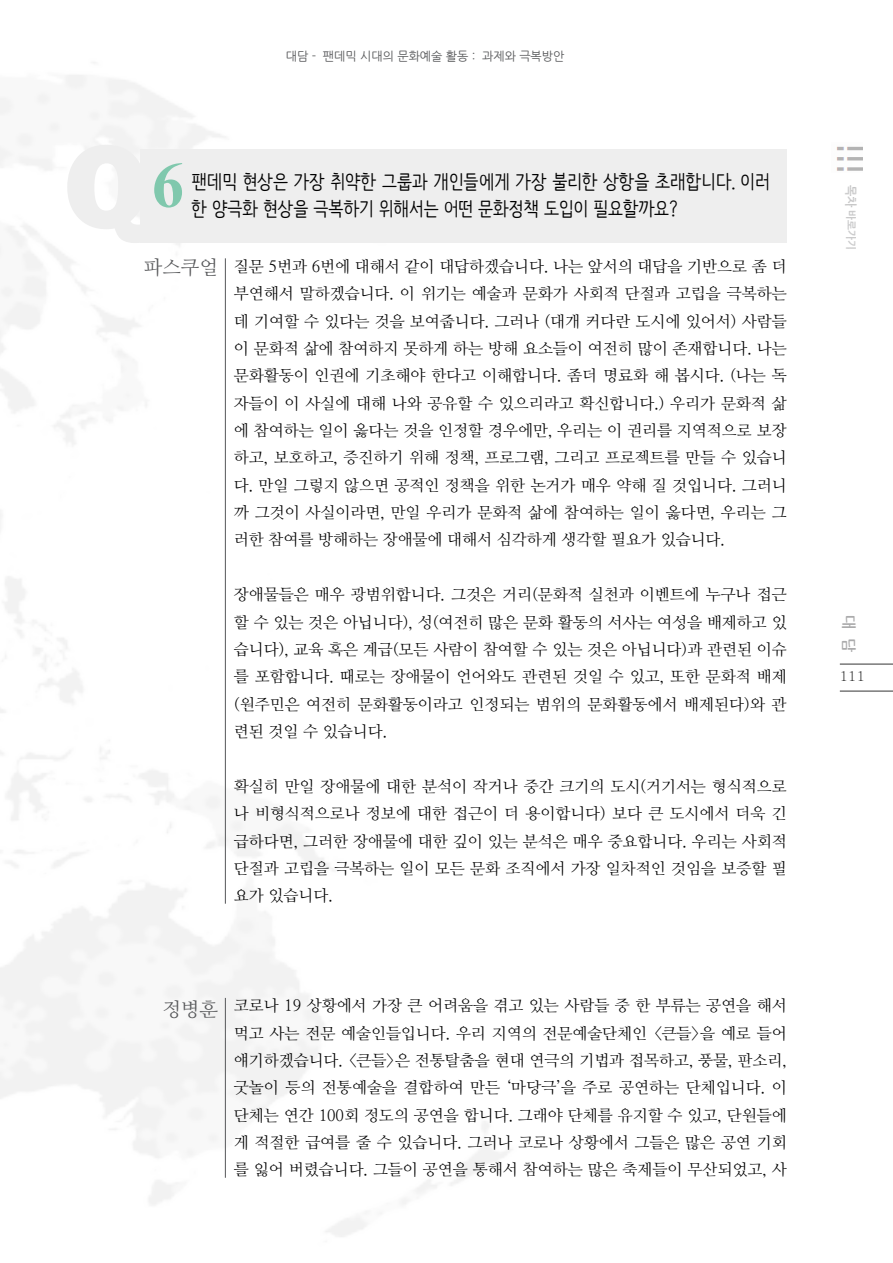
<style>
.page{position:relative;width:893px;height:1263px;background:#fff}
.page>*{position:absolute;margin:0;border:0;box-sizing:border-box;transform-origin:0 0}
.본문{font:700 64.5px "Times New Roman";color:#80c8ad}
.대담_-_문제{font:19.5px "Nanum Barunpen";color:#000}
.대담자_이름{font:19.5px "Nanum Myeongjo OTF";color:#565759}
.본문-_단락_앞_세로선{font:15.75px/27.3px "Nanum Myeongjo";color:#000;text-align:justify}
.오른쪽_페이지번호_위_세로_카테고리{font:700 15px "Nanum Gothic";color:#ababac}
.t1{font:500 13.5px "Adobe Myungjo Std";color:#333}
.본문-오른쪽페이지_위_카테고리{font:12px "Nanum Gothic";color:#565759}
.t2{font:700 10.5px "Nanum Gothic OTF Eco";color:#ababac}
.s1{font-size:12px}
</style>
<div class="page">
<hr style="left:840px;top:691px;width:53px;height:1px;background:#333">
<hr style="left:840px;top:664px;width:53px;height:1px;background:#333">
<img style="left:836px;top:146px;width:26px;height:25px">
<hr style="left:225px;top:258px;width:1px;height:646px;background:#565759">
<hr style="left:225px;top:998px;width:1px;height:180px;background:#565759">
<div style="left:140px;top:149px;width:647px;height:93px;background:#eee"></div>
<p class="본문-오른쪽페이지_위_카테고리" style="left:286px;top:50px;width:280px">대담 - 팬데믹 시대의 문화예술 활동 : 과제와 극복방안</p>
<p class="본문" style="left:152px;top:139px;width:34px">6</p>
<p class="대담_-_문제" style="left:191px;top:169px;width:580px">팬데믹 현상은 가장 취약한 그룹과 개인들에게 가장 불리한 상항을 초래합니다. 이러</p>
<p class="대담_-_문제" style="left:191px;top:196px;width:488px">한 양극화 현상을 극복하기 위해서는 어떤 문화정책 도입이 필요할까요?</p>
<p class="대담자_이름" style="left:144px;top:256px;width:76px">파스쿠얼</p>
<p class="본문-_단락_앞_세로선" style="left:234px;top:252px;width:554px">질문 5번과 6번에 대해서 같이 대답하겠습니다. 나는 앞서의 대답을 기반으로 좀 더 부연해서 말하겠습니다. 이 위기는 예술과 문화가 사회적 단절과 고립을 극복하는 데 기여할 수 있다는 것을 보여줍니다. 그러나 (대개 커다란 도시에 있어서) 사람들 이 문화적 삶에 참여하지 못하게 하는 방해 요소들이 여전히 많이 존재합니다. 나는 문화활동이 인권에 기초해야 한다고 이해합니다. 좀더 명료화 해 봅시다. (나는 독 자들이 이 사실에 대해 나와 공유할 수 있으리라고 확신합니다.) 우리가 문화적 삶 에 참여하는 일이 옳다는 것을 인정할 경우에만, 우리는 이 권리를 지역적으로 보장 하고, 보호하고, 증진하기 위해 정책, 프로그램, 그리고 프로젝트를 만들 수 있습니 다. 만일 그렇지 않으면 공적인 정책을 위한 논거가 매우 약해 질 것입니다. 그러니 까 그것이 사실이라면, 만일 우리가 문화적 삶에 참여하는 일이 옳다면, 우리는 그 러한 참여를 방해하는 장애물에 대해서 심각하게 생각할 필요가 있습니다.</p>
<p class="본문-_단락_앞_세로선" style="left:234px;top:581px;width:554px">장애물들은 매우 광범위합니다. 그것은 거리(문화적 실천과 이벤트에 누구나 접근 할 수 있는 것은 아닙니다), 성(여전히 많은 문화 활동의 서사는 여성을 배제하고 있 습니다), 교육 혹은 계급(모든 사람이 참여할 수 있는 것은 아닙니다)과 관련된 이슈 를 포함합니다. 때로는 장애물이 언어와도 관련된 것일 수 있고, 또한 문화적 배제 (원주민은 여전히 문화활동이라고 인정되는 범위의 문화활동에서 배제된다)와 관 련된 것일 수 있습니다.</p>
<p class="본문-_단락_앞_세로선" style="left:234px;top:773px;width:554px">확실히 만일 장애물에 대한 분석이 작거나 중간 크기의 도시(거기서는 형식적으로 나 비형식적으로나 정보에 대한 접근이 더 용이합니다) 보다 큰 도시에서 더욱 긴 급하다면, 그러한 장애물에 대한 깊이 있는 분석은 매우 중요합니다. 우리는 사회적 단절과 고립을 극복하는 일이 모든 문화 조직에서 가장 일차적인 것임을 보증할 필 요가 있습니다.</p>
<p class="대담자_이름" style="left:162px;top:997px;width:57px">정병훈</p>
<p class="본문-_단락_앞_세로선" style="left:234px;top:992px;width:554px">코로나 19 상황에서 가장 큰 어려움을 겪고 있는 사람들 중 한 부류는 공연을 해서 먹고 사는 전문 예술인들입니다. 우리 지역의 전문예술단체인 &lt;큰들&gt;을 예로 들어 얘기하겠습니다. &lt;큰들&gt;은 전통탈춤을 현대 연극의 기법과 접목하고, 풍물, 판소리, 굿놀이 등의 전통예술을 결합하여 만든 ‘마당극’을 주로 공연하는 단체입니다. 이 단체는 연간 100회 정도의 공연을 합니다. 그래야 단체를 유지할 수 있고, 단원들에 게 적절한 급여를 줄 수 있습니다. 그러나 코로나 상황에서 그들은 많은 공연 기회 를 잃어 버렸습니다. 그들이 공연을 통해서 참여하는 많은 축제들이 무산되었고, 사</p>
<p class="t2" style="left:856px;top:185px;width:66px;rotate:90deg"><span class="s1">목차</span> 바로가기</p>
<p class="오른쪽_페이지번호_위_세로_카테고리" style="left:856px;top:615px;width:38px;rotate:90deg">대 담</p>
<p class="t1" style="left:840px;top:669px;width:27px">111</p>
</div>
